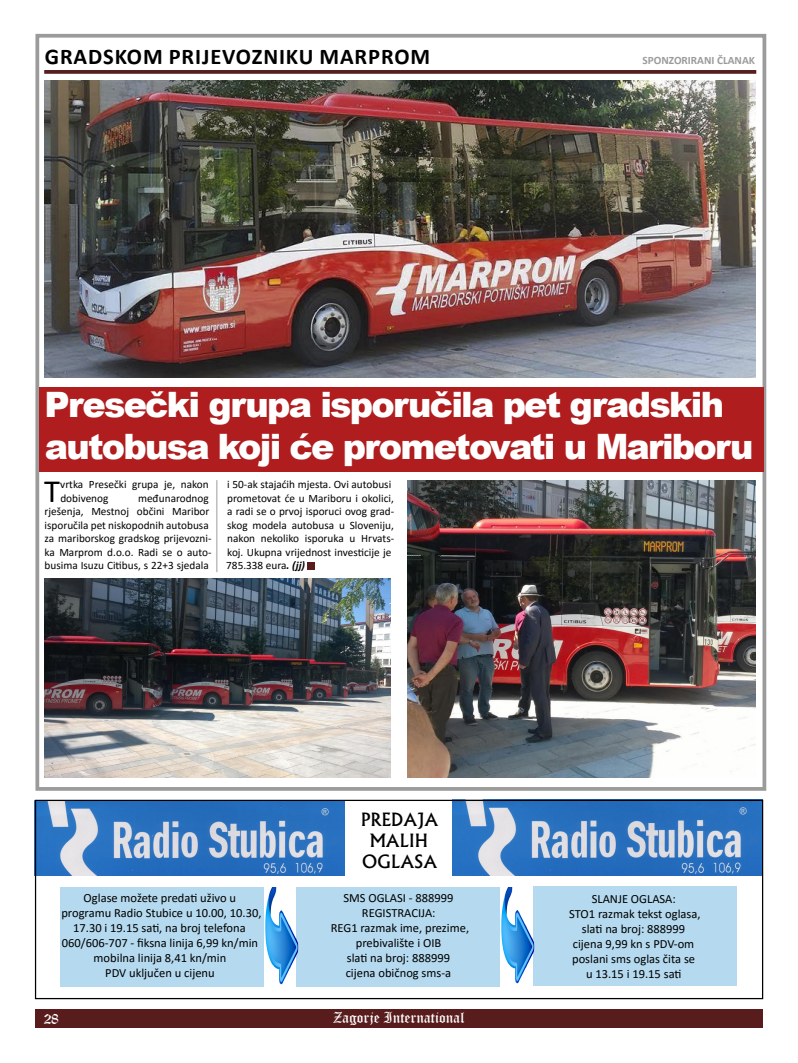
<style>
.page{position:relative;width:798px;height:1063px;background:#fff}
.page>*{position:absolute;margin:0;border:0;box-sizing:border-box;transform-origin:0 0}
.t1{font:900 35px/42px "Arial";letter-spacing:-.05em;color:#fff}
.t2{font:32.5px "Calibri";color:#000}
.t3{font:700 22.5px "Calibri";color:#000}
.t4{font:500 17.5px/21px "Albertus";color:#000;text-align:center}
.t5{font:15px "Old English Text";color:#fff}
.t6{font:12.5px/15px "Calibri";color:#000;text-align:center}
.t7{font:11.25px/13.5px "Calibri";color:#000}
.t8{font:700 11.25px "Calibri";color:#9c9b9b}
.s1{font-weight:700;font-style:italic}
</style>
<div class="page">
<div style="left:35px;top:1009px;width:727px;height:19px;background:#581c1c"></div>
<div style="left:35px;top:34px;width:731px;height:757px;border:4px solid #9c9b9b"></div>
<div style="left:39px;top:387px;width:724px;height:84px;background:#af1d1f"></div>
<div style="left:60px;top:887px;width:204px;height:99px;background:#b5d9ee"></div>
<img style="left:452px;top:802px;width:309px;height:73px">
<div style="left:296px;top:887px;width:204px;height:100px;background:#b5d9ee"></div>
<div style="left:533px;top:886px;width:204px;height:99px;background:#b5d9ee"></div>
<img style="left:501px;top:888px;width:33px;height:98px">
<img style="left:265px;top:888px;width:33px;height:97px">
<img style="left:37px;top:802px;width:307px;height:74px">
<div style="left:35px;top:800px;width:728px;height:199px;border:1px solid #000"></div>
<div style="left:307px;top:562px;width:7px;height:7px;background:#581c1c"></div>
<svg style="left:44px;top:70px;width:712px;height:4px;background:#622929"></svg>
<img style="left:44px;top:80px;width:711px;height:298px">
<img style="left:44px;top:578px;width:346px;height:200px">
<img style="left:407px;top:480px;width:348px;height:297px">
<hr style="left:216px;top:480px;width:1px;height:92px;background:#9c9b9b">
<h3 class="t3" style="left:45px;top:41px;width:30px">GRADSKO</h3>
<h3 class="t3" style="left:143px;top:41px;width:39px">M PRIJEVO</h3>
<h3 class="t3" style="left:251px;top:41px;width:25px">ZNIKU</h3>
<h3 class="t3" style="left:319px;top:41px;width:16px">MARPRO</h3>
<h3 class="t3" style="left:410px;top:41px;width:21px">M</h3>
<p class="t8" style="left:642px;top:52px;width:114px">SPONZORIRANI ČLANAK</p>
<h1 class="t1" style="left:44px;top:383px;width:710px">Presečki grupa isporučila pet gradskih autobusa koji će prometovati u Mariboru</h1>
<h2 class="t2" style="left:44px;top:469px;width:17px">T</h2>
<p class="t7" style="left:60px;top:478px;width:150px">vrtka Presečki grupa je, nakon dobivenog</p>
<p class="t7" style="left:44px;top:491px;width:168px;text-indent:94px">međunarodnog rješenja, Mestnoj občini Maribor isporučila pet niskopodnih autobusa za mariborskog gradskog prijevozni&shy;ka Marprom d.o.o. Radi se o auto&shy;busima Isuzu Citibus, s 22+3 sjedala</p>
<p class="t7" style="left:226px;top:478px;width:169px">i 50-ak stajaćih mjesta. Ovi autobusi prometovat će u Mariboru i okolici, a radi se o prvoj isporuci ovog grad&shy;skog modela autobusa u Sloveniju, nakon nekoliko isporuka u Hrvats&shy;koj. Ukupna vrijednost investicije je 785.338 eura<span class="s1">. (jj)</span></p>
<h3 class="t4" style="left:361px;top:809px;width:78px">PREDAJA<br>MALIH<br>OGLASA</h3>
<p class="t6" style="left:61px;top:890px;width:201px">Oglase možete predati uživo u programu Radio Stubice u 10.00, 10.30,<br>17.30 i 19.15 sati, na broj telefona<br>060/606-707 - fiksna linija 6,99 kn/min mobilna linija 8,41 kn/min<br>PDV uključen u cijenu</p>
<p class="t6" style="left:569px;top:891px;width:133px">SLANJE OGLASA:<br>STO1 razmak tekst oglasa, slati na broj: 888999 cijena 9,99 kn s PDV-om poslani sms oglas čita se u 13.15 i 19.15 sati</p>
<p class="t6" style="left:330px;top:890px;width:140px">SMS OGLASI - 888999<br>REGISTRACIJA:<br>REG1 razmak ime, prezime, prebivalište i OIB<br>slati na broj: 888999<br>cijena običnog sms-a</p>
<h3 class="t5" style="left:44px;top:1009px;width:17px">28</h3>
<h3 class="t5" style="left:333px;top:1008px;width:133px">Zagorje International</h3>
</div>
